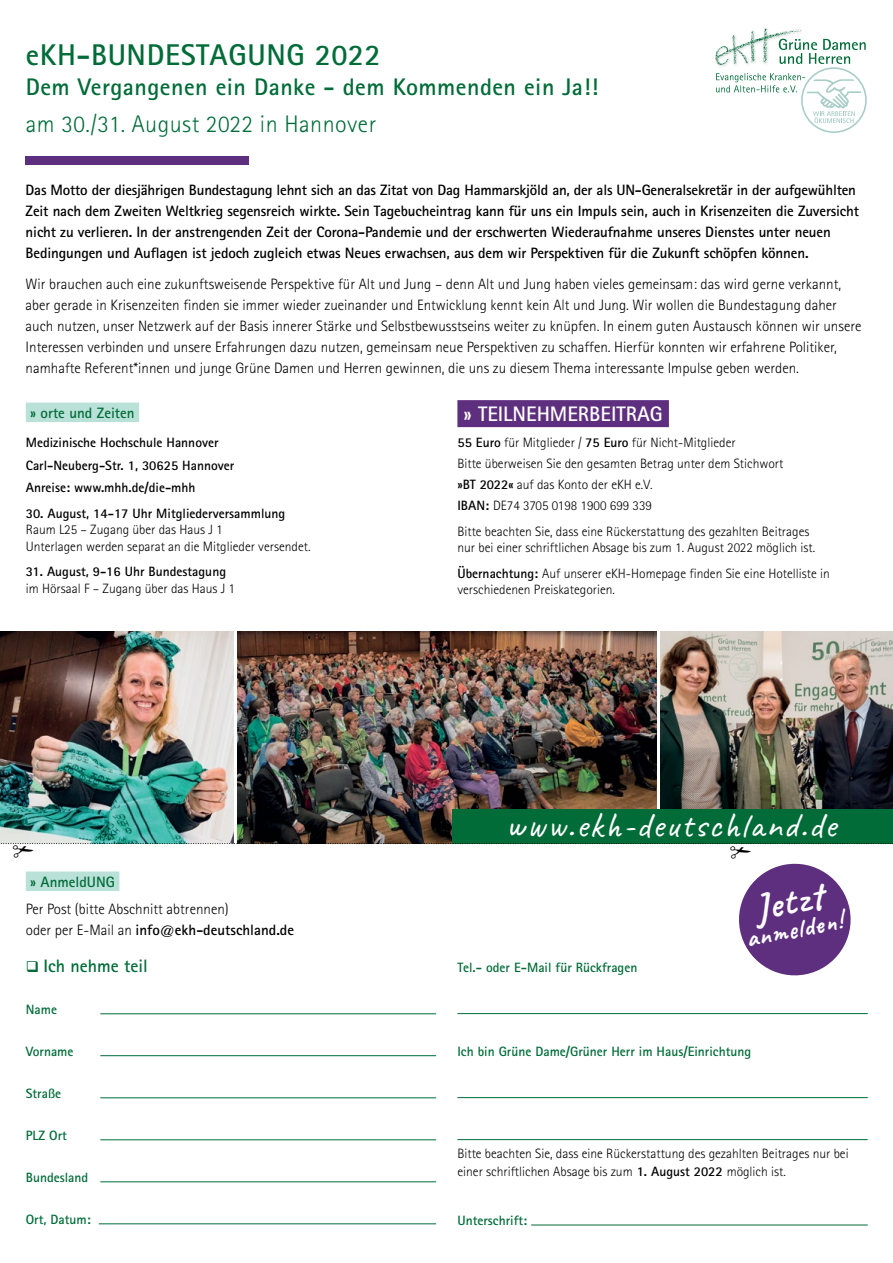
<style>
.page{position:relative;width:893px;height:1263px;background:#fff}
.page>*{position:absolute;margin:0;border:0;box-sizing:border-box;transform-origin:0 0}
.t1{font:700 37.5px "Caveat";color:#fff}
.t2{font:36px "Caveat";letter-spacing:.05em;color:#fff}
.t3{font:700 30px "Agfa Rotis Sans Serif";letter-spacing:.02em;color:#016c38}
.t4{font:700 25.5px "Caveat";color:#fff}
.t5{font:700 24px "Agfa Rotis Sans Serif";letter-spacing:.02em;color:#016c38}
.t6{font:300 24px "Agfa Rotis Sans Serif";letter-spacing:.02em;color:#016c38}
.Rubrik__Headline{font:700 21px "Agfa Rotis Sans Serif";color:#fff}
.Rubrik__Headline-2{font:700 18px "Agfa Rotis Sans Serif";color:#016c38}
.Rubrik__Headline-3{font:300 15px/21px "Agfa Rotis Sans Serif";color:#000}
.Rubrik__Headline-4{font:700 15px/21px "Agfa Rotis Sans Serif";letter-spacing:-.01em;color:#000}
.Balken{font:700 15px "Agfa Rotis Sans Serif";color:#016c38}
.Rubrik__Headline-5{font:300 13.5px/16.5px "Agfa Rotis Sans Serif";color:#000}
.Rubrik__Headline-6{font:700 13.5px "Agfa Rotis Sans Serif";color:#000}
.Rubrik__Headline-7{font:700 13.5px "Agfa Rotis Sans Serif";color:#016c38}
.s1{font-weight:300}
.s2{font-weight:700}
</style>
<div class="page">
<img style="left:237px;top:631px;width:419px;height:212px">
<img style="left:0;top:631px;width:233px;height:212px">
<img style="left:660px;top:631px;width:233px;height:178px">
<div style="left:457px;top:400px;width:212px;height:27px;background:#5e2f7e"></div>
<hr style="left:100px;top:1013px;width:336px;height:1px;background:#016c38">
<hr style="left:100px;top:1055px;width:336px;height:1px;background:#016c38">
<hr style="left:100px;top:1097px;width:336px;height:1px;background:#016c38">
<hr style="left:100px;top:1139px;width:336px;height:1px;background:#016c38">
<hr style="left:100px;top:1181px;width:336px;height:1px;background:#016c38">
<hr style="left:99px;top:1223px;width:337px;height:1px;background:#016c38">
<hr style="left:457px;top:1013px;width:411px;height:1px;background:#016c38">
<hr style="left:457px;top:1097px;width:411px;height:1px;background:#016c38">
<hr style="left:457px;top:1139px;width:411px;height:1px;background:#016c38">
<hr style="left:531px;top:1225px;width:337px;height:1px;background:#016c38">
<svg style="left:715px;top:28px;width:152px;height:105px"></svg>
<div style="left:26px;top:156px;width:223px;height:9px;background:#5e2f7e"></div>
<div style="left:453px;top:809px;width:440px;height:35px;background:#016c38"></div>
<div style="left:26px;top:403px;width:113px;height:19px;background:#b9e1d8"></div>
<svg style="left:0;top:843px;width:893px;height:133px"></svg>
<p class="t3" style="left:26px;top:36px;width:356px">eKH-BUNDESTAGUNG 2022</p>
<p class="t5" style="left:26px;top:72px;width:574px">Dem Vergangenen ein Danke - dem Kommenden ein Ja!!</p>
<p class="t6" style="left:26px;top:110px;width:352px">am 30./31. August 2022 in Hannover</p>
<p class="Rubrik__Headline-4" style="left:26px;top:179px;width:835px">Das Motto der diesjährigen Bundestagung lehnt sich an das Zitat von Dag Hammarskjöld an, der als UN-Generalsekretär in der aufgewühlten<br>Zeit nach dem Zweiten Weltkrieg segensreich wirkte. Sein Tagebucheintrag kann für uns ein Impuls sein, auch in Krisenzeiten die Zuversicht nicht zu verlieren. In der anstrengenden Zeit der Corona-Pandemie und der erschwerten Wiederaufnahme unseres Dienstes unter neuen</p>
<p class="Rubrik__Headline-4" style="left:26px;top:242px;width:784px">Bedingungen und Auflagen ist jedoch zugleich etwas Neues erwachsen, aus dem wir Perspektiven für die Zukunft schöpfen können.</p>
<p class="Rubrik__Headline-3" style="left:26px;top:274px;width:837px">Wir brauchen auch eine zukunftsweisende Perspektive für Alt und Jung – denn Alt und Jung haben vieles gemeinsam: das wird gerne verkannt, aber gerade in Krisenzeiten finden sie immer wieder zueinander und Entwicklung kennt kein Alt und Jung. Wir wollen die Bundestagung daher auch nutzen, unser Netzwerk auf der Basis innerer Stärke und Selbstbewusstseins weiter zu knüpfen. In einem guten Austausch können wir unsere Interessen verbinden und unsere Erfahrungen dazu nutzen, gemeinsam neue Perspektiven zu schaffen. Hierfür konnten wir erfahrene Politiker, namhafte Referent*innen und junge Grüne Damen und Herren gewinnen, die uns zu diesem Thema interessante Impulse geben werden.</p>
<p class="Balken" style="left:30px;top:403px;width:106px">» orte und Zeiten</p>
<p class="Rubrik__Headline-6" style="left:26px;top:434px;width:194px">Medizinische Hochschule Hannover</p>
<p class="Rubrik__Headline-6" style="left:26px;top:457px;width:210px">Carl-Neuberg-Str. 1, 30625 Hannover</p>
<p class="Rubrik__Headline-6" style="left:26px;top:479px;width:171px">Anreise: www.mhh.de/die-mhh</p>
<p class="Rubrik__Headline-6" style="left:26px;top:505px;width:261px">30. August, 14-17 Uhr Mitgliederversammlung</p>
<p class="Rubrik__Headline-5" style="left:26px;top:521px;width:198px">Raum L25 – Zugang über das Haus J 1</p>
<p class="Rubrik__Headline-5" style="left:26px;top:538px;width:286px">Unterlagen werden separat an die Mitglieder versendet.</p>
<p class="Rubrik__Headline-6" style="left:26px;top:563px;width:202px">31. August, 9-16 Uhr Bundestagung</p>
<p class="Rubrik__Headline-5" style="left:26px;top:580px;width:211px">im Hörsaal F – Zugang über das Haus J 1</p>
<p class="Balken" style="left:30px;top:872px;width:86px">» AnmeldUNG</p>
<p class="Rubrik__Headline-3" style="left:26px;top:898px;width:205px">Per Post (bitte Abschnitt abtrennen)</p>
<p class="Rubrik__Headline-4" style="left:26px;top:919px;width:270px"><span class="s1">oder per E-Mail an</span> info@ekh-deutschland.de</p>
<p class="Rubrik__Headline-2" style="left:26px;top:954px;width:124px">❑ Ich nehme teil</p>
<p class="Rubrik__Headline-7" style="left:26px;top:1001px;width:33px">Name</p>
<p class="Rubrik__Headline-7" style="left:26px;top:1043px;width:49px">Vorname</p>
<p class="Rubrik__Headline-7" style="left:26px;top:1085px;width:37px">Straße</p>
<p class="Rubrik__Headline-7" style="left:26px;top:1127px;width:43px">PLZ Ort</p>
<p class="Rubrik__Headline-7" style="left:26px;top:1169px;width:64px">Bundesland</p>
<p class="Rubrik__Headline-7" style="left:26px;top:1211px;width:67px">Ort, Datum:</p>
<p class="Rubrik__Headline" style="left:464px;top:401px;width:201px">» TEILNEHMERBEITRAG</p>
<p class="Rubrik__Headline-5" style="left:457px;top:435px;width:280px"><span class="s2">55 Euro</span> für Mitglieder / <span class="s2">75 Euro</span> für Nicht-Mitglieder</p>
<p class="Rubrik__Headline-5" style="left:457px;top:456px;width:328px">Bitte überweisen Sie den gesamten Betrag unter dem Stichwort</p>
<p class="Rubrik__Headline-5" style="left:457px;top:477px;width:197px"><span class="s2">»BT 2022«</span> auf das Konto der eKH e.V.</p>
<p class="Rubrik__Headline-5" style="left:457px;top:498px;width:196px"><span class="s2">IBAN:</span> DE74 3705 0198 1900 699 339</p>
<p class="Rubrik__Headline-5" style="left:457px;top:523px;width:359px">Bitte beachten Sie, dass eine Rückerstattung des gezahlten Beitrages nur bei einer schriftlichen Absage bis zum 1. August 2022 möglich ist.</p>
<p class="Rubrik__Headline-5" style="left:457px;top:565px;width:374px"><span class="s2">Übernachtung:</span> Auf unserer eKH-Homepage finden Sie eine Hotelliste in verschiedenen Preiskategorien.</p>
<p class="t2" style="left:506px;top:802px;width:332px">www.ekh-deutschland.de</p>
<p class="Rubrik__Headline-7" style="left:457px;top:959px;width:181px">Tel.- oder E-Mail für Rückfragen</p>
<p class="t1" style="left:751px;top:885px;width:70px;rotate:-11deg">Jetzt</p>
<p class="t4" style="left:743px;top:923px;width:99px;rotate:-11deg">anmelden!</p>
<p class="Rubrik__Headline-7" style="left:457px;top:1043px;width:295px">Ich bin Grüne Dame/Grüner Herr im Haus/Einrichtung</p>
<p class="Rubrik__Headline-5" style="left:457px;top:1144px;width:393px;line-height:18px">Bitte beachten Sie, dass eine Rückerstattung des gezahlten Beitrages nur bei einer schriftlichen Absage bis zum <span class="s2">1. August 2022</span> möglich ist.</p>
<p class="Rubrik__Headline-7" style="left:457px;top:1212px;width:71px">Unterschrift:</p>
</div>
